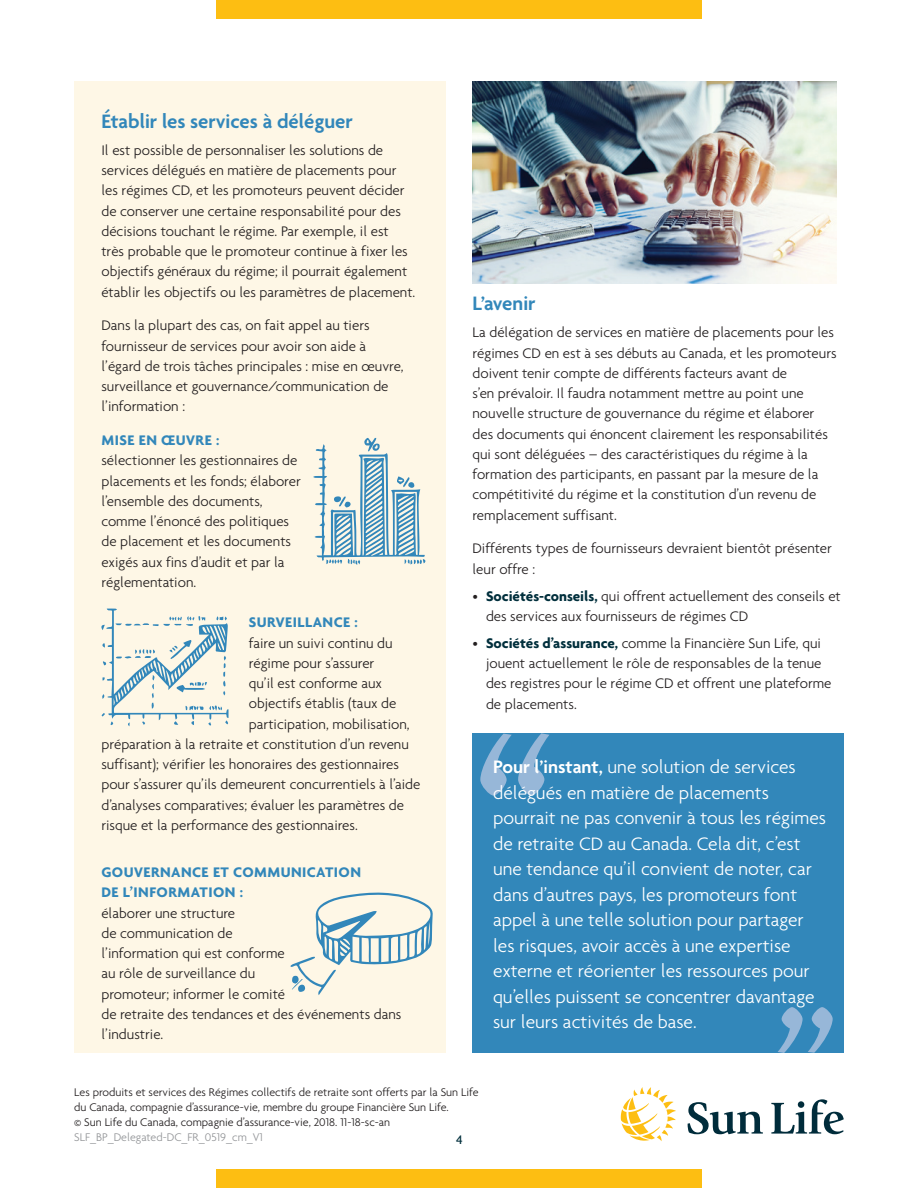
<style>
.page{position:relative;width:918px;height:1188px;background:#fff}
.page>*{position:absolute;margin:0;border:0;box-sizing:border-box;transform-origin:0 0}
.t1{font:600 21px "Agenda";color:#3287ba}
.t2{font:300 19.5px/25.5px "Agenda";color:#fff}
.t3{font:300 15px/20.2px "Agenda";color:#231f20}
.t4{font:700 15px/20.2px "Agenda";letter-spacing:.03em;color:#3287ba}
.t5{font:500 13.5px "Agenda";color:#002f3c}
.t6{font:300 12px/15px "Agenda";color:#231f20}
.t7{font:300 12px "Agenda";color:#939598}
.s1{font-weight:700;color:#002f3c}
.s2{font-weight:600}
</style>
<div class="page">
<div style="left:74px;top:81px;width:372px;height:972px;background:#fef7e6"></div>
<div style="left:216px;top:1170px;width:486px;height:18px;background:#fdbe12"></div>
<div style="left:216px;top:0;width:486px;height:18px;background:#fdbe12"></div>
<div style="left:472px;top:733px;width:372px;height:320px;background:#3287ba"></div>
<svg style="left:480px;top:733px;width:69px;height:63px"></svg>
<svg style="left:290px;top:892px;width:143px;height:103px"></svg>
<svg style="left:313px;top:438px;width:113px;height:127px"></svg>
<img style="left:472px;top:81px;width:365px;height:203px">
<svg style="left:778px;top:1007px;width:55px;height:46px"></svg>
<svg style="left:101px;top:609px;width:128px;height:117px"></svg>
<svg style="left:688px;top:1102px;width:75px;height:32px"></svg>
<svg style="left:771px;top:1099px;width:73px;height:35px"></svg>
<svg style="left:621px;top:1087px;width:55px;height:54px"></svg>
<h1 class="t1" style="left:101px;top:108px;width:253px">Établir les services à déléguer</h1>
<p class="t3" style="left:101px;top:140px;width:316px">Il est possible de personnaliser les solutions de services délégués en matière de placements pour les régimes CD, et les promoteurs peuvent décider de conserver une certaine responsabilité pour des décisions touchant le régime. Par exemple, il est<br>très probable que le promoteur continue à fixer les objectifs généraux du régime; il pourrait également établir les objectifs ou les paramètres de placement.</p>
<p class="t3" style="left:101px;top:315px;width:304px">Dans la plupart des cas, on fait appel au tiers fournisseur de services pour avoir son aide à l’égard de trois tâches principales : mise en œuvre, surveillance et gouvernance/communication de l’information :</p>
<p class="t4" style="left:101px;top:430px;width:120px">MISE EN ŒUVRE :</p>
<p class="t3" style="left:101px;top:450px;width:201px">sélectionner les gestionnaires de placements et les fonds; élaborer l’ensemble des documents, comme l’énoncé des politiques de placement et les documents exigés aux fins d’audit et par la réglementation.</p>
<p class="t4" style="left:249px;top:612px;width:111px">SURVEILLANCE :</p>
<p class="t3" style="left:249px;top:632px;width:145px">faire un suivi continu du</p>
<p class="t3" style="left:249px;top:653px;width:127px">régime pour s’assurer</p>
<p class="t3" style="left:249px;top:673px;width:135px">qu’il est conforme aux</p>
<p class="t3" style="left:249px;top:693px;width:149px">objectifs établis (taux de</p>
<p class="t3" style="left:249px;top:713px;width:163px">participation, mobilisation,</p>
<p class="t3" style="left:101px;top:734px;width:309px">préparation à la retraite et constitution d’un revenu</p>
<p class="t3" style="left:101px;top:754px;width:299px">suffisant); vérifier les honoraires des gestionnaires</p>
<p class="t3" style="left:101px;top:774px;width:321px">pour s’assurer qu’ils demeurent concurrentiels à l’aide</p>
<p class="t3" style="left:101px;top:794px;width:304px">d’analyses comparatives; évaluer les paramètres de</p>
<p class="t3" style="left:101px;top:815px;width:258px">risque et la performance des gestionnaires.</p>
<p class="t4" style="left:101px;top:862px;width:261px">GOUVERNANCE ET COMMUNICATION<br>DE L’INFORMATION :</p>
<p class="t3" style="left:101px;top:902px;width:302px">élaborer une structure<br>de communication de<br>l’information qui est conforme<br>au rôle de surveillance du<br>promoteur; informer le comité<br>de retraite des tendances et des événements dans l’industrie.</p>
<h1 class="t1" style="left:472px;top:291px;width:65px">L’avenir</h1>
<p class="t3" style="left:472px;top:322px;width:366px">La délégation de services en matière de placements pour les régimes CD en est à ses débuts au Canada, et les promoteurs doivent tenir compte de différents facteurs avant de<br>s’en prévaloir. Il faudra notamment mettre au point une nouvelle structure de gouvernance du régime et élaborer des documents qui énoncent clairement les responsabilités qui sont déléguées – des caractéristiques du régime à la formation des participants, en passant par la mesure de la compétitivité du régime et la constitution d’un revenu de remplacement suffisant.</p>
<p class="t3" style="left:472px;top:538px;width:361px">Différents types de fournisseurs devraient bientôt présenter leur offre :</p>
<p class="t3" style="left:486px;top:585px;width:356px;text-indent:-14px">• <span class="s1">Sociétés-conseils,</span> qui offrent actuellement des conseils et des services aux fournisseurs de régimes CD</p>
<p class="t3" style="left:486px;top:633px;width:347px;text-indent:-14px">• <span class="s1">Sociétés d’assurance,</span> comme la Financière Sun Life, qui jouent actuellement le rôle de responsables de la tenue des registres pour le régime CD et offrent une plateforme de placements.</p>
<p class="t2" style="left:493px;top:754px;width:335px"><span class="s2">Pour l’instant,</span> une solution de services délégués en matière de placements pourrait ne pas convenir à tous les régimes de retraite CD au Canada. Cela dit, c’est une tendance qu’il convient de noter, car dans d’autres pays, les promoteurs font appel à une telle solution pour partager les risques, avoir accès à une expertise externe et réorienter les ressources pour qu’elles puissent se concentrer davantage sur leurs activités de base.</p>
<p class="t6" style="left:74px;top:1085px;width:406px">Les produits et services des Régimes collectifs de retraite sont offerts par la Sun Life du Canada, compagnie d’assurance-vie, membre du groupe Financière Sun Life.<br>© Sun Life du Canada, compagnie d’assurance-vie, 2018. 11-18-sc-an</p>
<p class="t7" style="left:74px;top:1130px;width:190px">SLF_BP_Delegated-DC_FR_0519_cm_V1</p>
<p class="t5" style="left:456px;top:1132px;width:8px">4</p>
</div>
